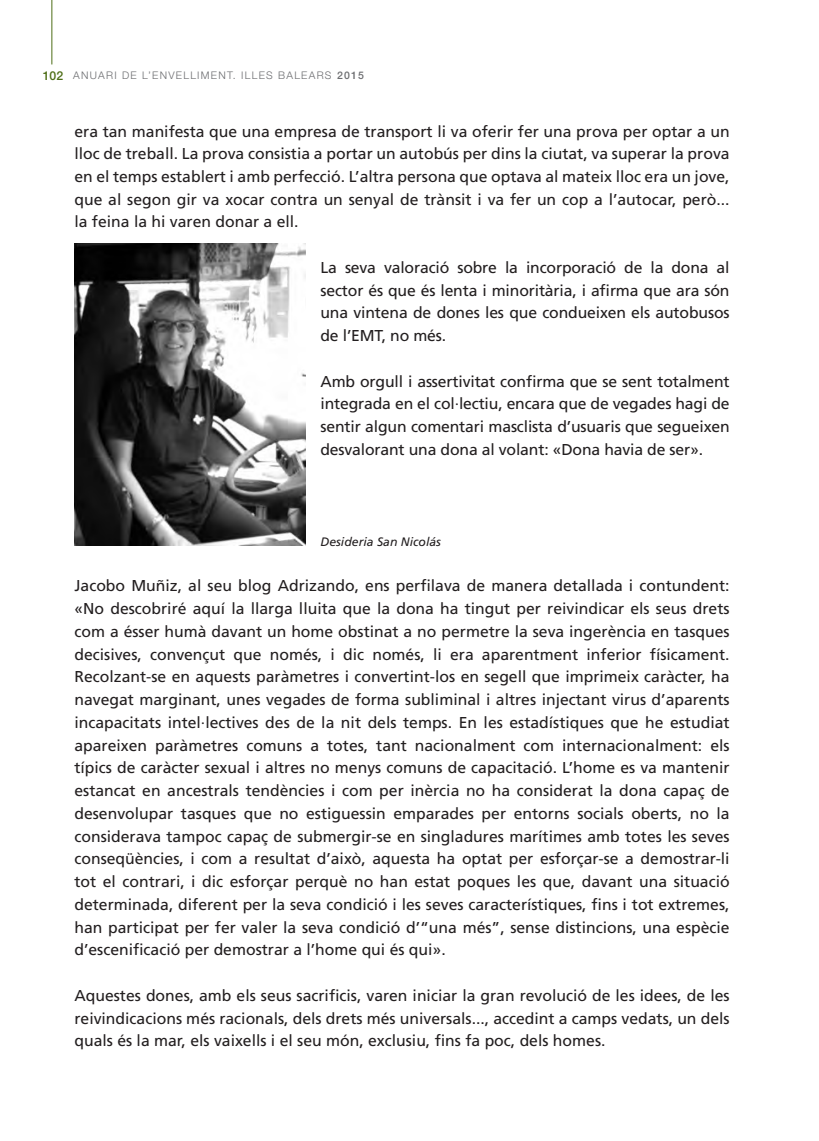
<style>
.page{position:relative;width:819px;height:1141px;background:#fff}
.page>*{position:absolute;margin:0;border:0;box-sizing:border-box;transform-origin:0 0}
.t1{font:15.75px/22.8px "Frutiger LT Std";color:#231f20;text-align:justify}
.t2{font:italic 12.25px "Frutiger LT Std";color:#231f20}
.t3{font:300 10.5px "Helvetica Neue LT Std";letter-spacing:.12em;color:#6c6d70}
.s1{font-weight:500;font-size:12.25px;color:#4e6e17}
.s2{font-weight:500}
</style>
<div class="page">
<hr style="left:52px;top:0;width:1px;height:64px;background:#4e6e17">
<img style="left:74px;top:244px;width:231px;height:301px">
<p class="t3" style="left:43px;top:69px;width:323px"><span class="s1">102</span> ANUARI DE L’ENVELLIMENT. ILLES BALEARS <span class="s2">2015</span></p>
<p class="t1" style="left:74px;top:120px;width:656px">era tan manifesta que una empresa de transport li va oferir fer una prova per optar a un lloc de treball. La prova consistia a portar un autobús per dins la ciutat, va superar la prova en el temps establert i amb perfecció. L’altra persona que optava al mateix lloc era un jove, que al segon gir va xocar contra un senyal de trànsit i va fer un cop a l’autocar, però... la feina la hi varen donar a ell.</p>
<p class="t1" style="left:320px;top:256px;width:410px">La seva valoració sobre la incorporació de la dona al sector és que és lenta i minoritària, i afirma que ara són una vintena de dones les que condueixen els autobusos de l’EMT, no més.</p>
<p class="t1" style="left:320px;top:370px;width:410px">Amb orgull i assertivitat confirma que se sent totalment integrada en el col·lectiu, encara que de vegades hagi de sentir algun comentari masclista d’usuaris que segueixen desvalorant una dona al volant: «Dona havia de ser».</p>
<p class="t2" style="left:320px;top:535px;width:122px">Desideria San Nicolás</p>
<p class="t1" style="left:74px;top:575px;width:656px">Jacobo Muñiz, al seu blog Adrizando, ens perfilava de manera detallada i contundent: «No descobriré aquí la llarga lluita que la dona ha tingut per reivindicar els seus drets com a ésser humà davant un home obstinat a no permetre la seva ingerència en tasques decisives, convençut que només, i dic només, li era aparentment inferior físicament.<br>Recolzant-se en aquests paràmetres i convertint-los en segell que imprimeix caràcter, ha navegat marginant, unes vegades de forma subliminal i altres injectant virus d’aparents incapacitats intel·lectives des de la nit dels temps. En les estadístiques que he estudiat apareixen paràmetres comuns a totes, tant nacionalment com internacionalment: els típics de caràcter sexual i altres no menys comuns de capacitació. L’home es va mantenir estancat en ancestrals tendències i com per inèrcia no ha considerat la dona capaç de desenvolupar tasques que no estiguessin emparades per entorns socials oberts, no la considerava tampoc capaç de submergir-se en singladures marítimes amb totes les seves conseqüències, i com a resultat d’això, aquesta ha optat per esforçar-se a demostrar-li tot el contrari, i dic esforçar perquè no han estat poques les que, davant una situació determinada, diferent per la seva condició i les seves característiques, fins i tot extremes, han participat per fer valer la seva condició d’“una més”, sense distincions, una espècie d’escenificació per demostrar a l’home qui és qui».</p>
<p class="t1" style="left:74px;top:984px;width:656px">Aquestes dones, amb els seus sacrificis, varen iniciar la gran revolució de les idees, de les reivindicacions més racionals, dels drets més universals..., accedint a camps vedats, un dels quals és la mar, els vaixells i el seu món, exclusiu, fins fa poc, dels homes.</p>
</div>
